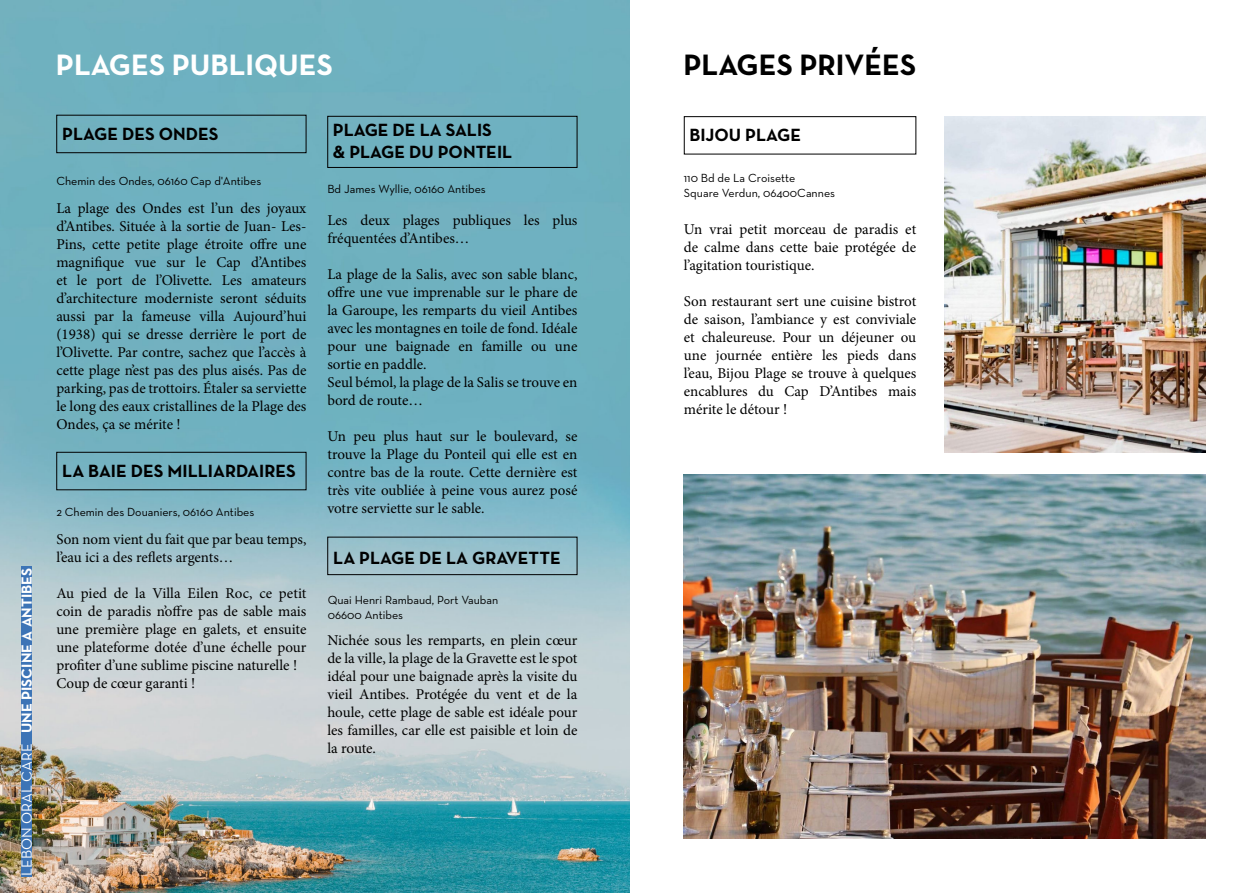
<style>
.page{position:relative;width:1259px;height:893px;background:#fff}
.page>*{position:absolute;margin:0;border:0;box-sizing:border-box;transform-origin:0 0}
.t1{font:700 30px "Neutra Text";color:#fff}
.t2{font:700 30px "Neutra Text";color:#000}
.t3{font:700 18px/21.6px "Neutra Text";color:#000}
.t4{font:15px/18px "Minion Pro";color:#000;text-align:justify}
.t5{font:700 15px "Neutra Text";color:#fff}
.t6{font:12px/14.4px "Neutra Text";color:#000}
.s1{font-weight:400}
</style>
<div class="page">
<img style="left:0;top:0;width:630px;height:893px">
<div style="left:327px;top:116px;width:250px;height:52px;border:1px solid #000"></div>
<div style="left:21px;top:566px;width:11px;height:310px;background:#3d74b6"></div>
<div style="left:56px;top:115px;width:250px;height:38px;border:1px solid #000"></div>
<div style="left:56px;top:452px;width:250px;height:38px;border:1px solid #000"></div>
<div style="left:327px;top:537px;width:250px;height:38px;border:1px solid #000"></div>
<img style="left:684px;top:475px;width:521px;height:364px">
<div style="left:684px;top:116px;width:232px;height:38px;border:1px solid #000"></div>
<img style="left:944px;top:116px;width:261px;height:336px">
<p class="t5" style="left:18px;top:876px;width:310px;rotate:-90deg"><span class="s1">LEBON ORAL CARE</span> UNE PISCINE A ANTIBES</p>
<h1 class="t1" style="left:56px;top:46px;width:278px">PLAGES PUBLIQUES</h1>
<p class="t3" style="left:62px;top:123px;width:158px">PLAGE DES ONDES</p>
<p class="t6" style="left:56px;top:173px;width:206px">Chemin des Ondes, 06160 Cap d'Antibes</p>
<p class="t4" style="left:56px;top:200px;width:252px">La plage des Ondes est l’un des joyaux d’Antibes. Située à la sortie de Juan- Les-Pins, cette petite plage étroite offre une magnifique vue sur le Cap d’Antibes et le port de l’Olivette. Les amateurs d’architecture moderniste seront séduits aussi par la fameuse villa Aujourd’hui (1938) qui se dresse derrière le port de l’Olivette. Par contre, sachez que l’accès à cette plage n’est pas des plus aisés. Pas de parking, pas de trottoirs. Étaler sa serviette le long des eaux cristallines de la Plage des Ondes, ça se mérite !</p>
<p class="t3" style="left:62px;top:460px;width:235px">LA BAIE DES MILLIARDAIRES</p>
<p class="t6" style="left:56px;top:504px;width:199px">2 Chemin des Douaniers, 06160 Antibes</p>
<p class="t4" style="left:56px;top:531px;width:252px">Son nom vient du fait que par beau temps, l’eau ici a des reflets argents…</p>
<p class="t4" style="left:56px;top:585px;width:252px;text-align:left">Au pied de la Villa Eilen Roc, ce petit coin de paradis n’offre pas de sable mais une première plage en galets, et ensuite une plateforme dotée d’une échelle pour profiter d’une sublime piscine naturelle !<br>Coup de cœur garanti !</p>
<p class="t3" style="left:333px;top:119px;width:181px">PLAGE DE LA SALIS<br>&amp; PLAGE DU PONTEIL</p>
<p class="t6" style="left:327px;top:181px;width:160px">Bd James Wyllie, 06160 Antibes</p>
<p class="t4" style="left:327px;top:211px;width:252px">Les deux plages publiques les plus fréquentées d’Antibes…</p>
<p class="t4" style="left:327px;top:265px;width:252px;text-align:left">La plage de la Salis, avec son sable blanc, offre une vue imprenable sur le phare de la Garoupe, les remparts du vieil Antibes avec les montagnes en toile de fond. Idéale pour une baignade en famille ou une sortie en paddle.<br>Seul bémol, la plage de la Salis se trouve en bord de route…</p>
<p class="t4" style="left:327px;top:427px;width:252px">Un peu plus haut sur le boulevard, se trouve la Plage du Ponteil qui elle est en contre bas de la route. Cette dernière est très vite oubliée à peine vous aurez posé votre serviette sur le sable.</p>
<p class="t3" style="left:333px;top:547px;width:229px">LA PLAGE DE LA GRAVETTE</p>
<p class="t6" style="left:328px;top:593px;width:172px">Quai Henri Rambaud, Port Vauban<br>06600 Antibes</p>
<p class="t4" style="left:327px;top:631px;width:252px">Nichée sous les remparts, en plein cœur de la ville, la plage de la Gravette est le spot idéal pour une baignade après la visite du vieil Antibes. Protégée du vent et de la houle, cette plage de sable est idéale pour les familles, car elle est paisible et loin de la route.</p>
<h1 class="t2" style="left:683px;top:46px;width:234px">PLAGES PRIVÉES</h1>
<p class="t3" style="left:689px;top:123px;width:113px">BIJOU PLAGE</p>
<p class="t6" style="left:684px;top:171px;width:153px">110 Bd de La Croisette<br>Square Verdun, 06400Cannes</p>
<p class="t4" style="left:684px;top:220px;width:234px">Un vrai petit morceau de paradis et de calme dans cette baie protégée de l’agitation touristique.</p>
<p class="t4" style="left:684px;top:292px;width:234px">Son restaurant sert une cuisine bistrot de saison, l’ambiance y est conviviale et chaleureuse. Pour un déjeuner ou une journée entière les pieds dans l’eau, Bijou Plage se trouve à quelques encablures du Cap D’Antibes mais mérite le détour !</p>
</div>
